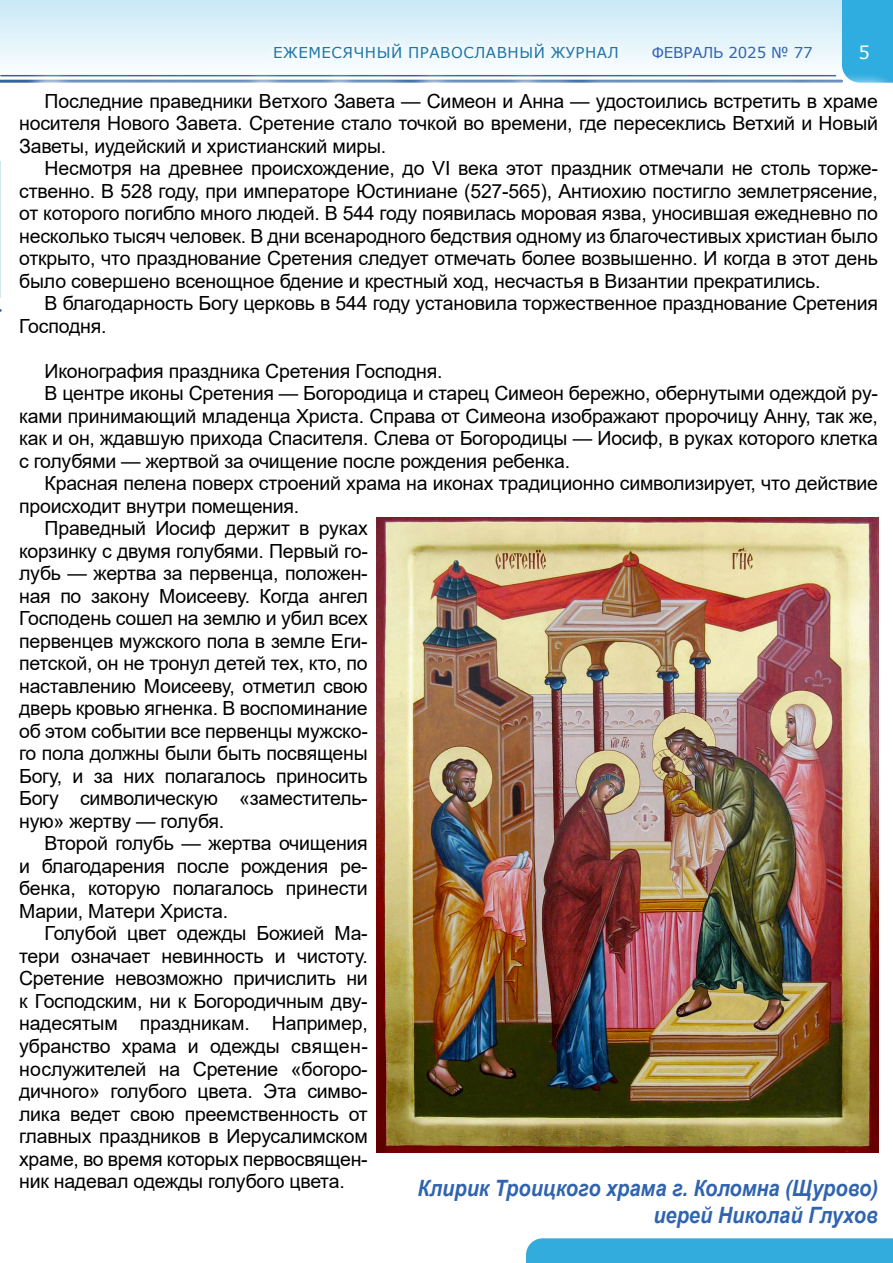
<style>
.page{position:relative;width:893px;height:1263px;background:#fff}
.page>*{position:absolute;margin:0;border:0;box-sizing:border-box;transform-origin:0 0}
.t1{font:italic 700 22.5px/27px "Arial";color:#3164af;text-align:right;scale:.89 1}
.t2{font:19.5px/22.5px "Arial";letter-spacing:-.01em;color:#000;text-align:justify}
.t3{font:18px "Verdana";color:#fff}
.t4{font:15px "Verdana";letter-spacing:.035em;color:#1e76a7}
.t5{font:15px "Verdana";letter-spacing:-.01em;color:#3164af}
</style>
<div class="page">
<svg style="left:0;top:0;width:842px;height:66px;background:#dbf0f9"></svg>
<div style="left:842px;top:0;width:51px;height:69px;background:#2face0"></div>
<div style="left:263px;top:32px;width:366px;height:37px;background:#fff;opacity:.75"></div>
<div style="left:526px;top:1238px;width:367px;height:25px;background:#31acdd"></div>
<img style="left:376px;top:517px;width:502px;height:635px">
<p class="t4" style="left:273px;top:42px;width:347px">ЕЖЕМЕСЯЧНЫЙ ПРАВОСЛАВНЫЙ ЖУРНАЛ</p>
<p class="t5" style="left:652px;top:42px;width:162px">ФЕВРАЛЬ 2025 № 77</p>
<p class="t3" style="left:858px;top:41px;width:13px">5</p>
<p class="t2" style="left:19px;top:90px;width:860px;text-indent:26px">Последние праведники Ветхого Завета — Симеон и Анна — удостоились встретить в храме носителя Нового Завета. Сретение стало точкой во времени, где пересеклись Ветхий и Новый Заветы, иудейский и христианский миры.</p>
<p class="t2" style="left:19px;top:157px;width:860px;text-indent:26px">Несмотря на древнее происхождение, до VI века этот праздник отмечали не столь торже&shy;ственно. В 528 году, при императоре Юстиниане (527-565), Антиохию постигло землетрясение, от которого погибло много людей. В 544 году появилась моровая язва, уносившая ежедневно по несколько тысяч человек. В дни всенародного бедствия одному из благочестивых христиан было открыто, что празднование Сретения следует отмечать более возвышенно. И когда в этот день было совершено всенощное бдение и крестный ход, несчастья в Византии прекратились.</p>
<p class="t2" style="left:19px;top:292px;width:860px;text-indent:26px">В благодарность Богу церковь в 544 году установила торжественное празднование Сретения<br>Господня.</p>
<p class="t2" style="left:45px;top:360px;width:399px">Иконография праздника Сретения Господня.</p>
<p class="t2" style="left:45px;top:382px;width:835px">В центре иконы Сретения — Богородица и старец Симеон бережно, обернутыми одеждой ру-</p>
<p class="t2" style="left:19px;top:405px;width:860px">ками принимающий младенца Христа. Справа от Симеона изображают пророчицу Анну, так же,</p>
<p class="t2" style="left:19px;top:427px;width:860px">как и он, ждавшую прихода Спасителя. Слева от Богородицы — Иосиф, в руках которого клетка</p>
<p class="t2" style="left:19px;top:450px;width:552px">с голубями — жертвой за очищение после рождения ребенка.</p>
<p class="t2" style="left:45px;top:472px;width:835px">Красная пелена поверх строений храма на иконах традиционно символизирует, что действие</p>
<p class="t2" style="left:19px;top:495px;width:282px">происходит внутри помещения.</p>
<p class="t2" style="left:45px;top:517px;width:325px">Праведный Иосиф держит в руках</p>
<p class="t2" style="left:19px;top:540px;width:350px">корзинку с двумя голубями. Первый го-</p>
<p class="t2" style="left:19px;top:562px;width:350px">лубь — жертва за первенца, положен-</p>
<p class="t2" style="left:19px;top:585px;width:350px">ная по закону Моисееву. Когда ангел</p>
<p class="t2" style="left:19px;top:607px;width:350px">Господень сошел на землю и убил всех</p>
<p class="t2" style="left:19px;top:630px;width:350px">первенцев мужского пола в земле Еги-</p>
<p class="t2" style="left:19px;top:652px;width:350px">петской, он не тронул детей тех, кто, по</p>
<p class="t2" style="left:19px;top:675px;width:350px">наставлению Моисееву, отметил свою</p>
<p class="t2" style="left:19px;top:697px;width:350px">дверь кровью ягненка. В воспоминание</p>
<p class="t2" style="left:19px;top:720px;width:350px">об этом событии все первенцы мужско-</p>
<p class="t2" style="left:19px;top:742px;width:350px">го пола должны были быть посвящены</p>
<p class="t2" style="left:19px;top:765px;width:350px">Богу, и за них полагалось приносить</p>
<p class="t2" style="left:19px;top:787px;width:350px">Богу символическую «заместитель-</p>
<p class="t2" style="left:19px;top:810px;width:207px">ную» жертву — голубя.</p>
<p class="t2" style="left:45px;top:832px;width:325px">Второй голубь — жертва очищения</p>
<p class="t2" style="left:19px;top:855px;width:350px">и благодарения после рождения ре-</p>
<p class="t2" style="left:19px;top:877px;width:350px">бенка, которую полагалось принести</p>
<p class="t2" style="left:19px;top:900px;width:211px">Марии, Матери Христа.</p>
<p class="t2" style="left:45px;top:922px;width:325px">Голубой цвет одежды Божией Ма-</p>
<p class="t2" style="left:19px;top:945px;width:350px">тери означает невинность и чистоту.</p>
<p class="t2" style="left:19px;top:967px;width:350px">Сретение невозможно причислить ни</p>
<p class="t2" style="left:19px;top:990px;width:350px">к Господским, ни к Богородичным дву-</p>
<p class="t2" style="left:19px;top:1012px;width:350px">надесятым праздникам. Например,</p>
<p class="t2" style="left:19px;top:1035px;width:350px">убранство храма и одежды священ-</p>
<p class="t2" style="left:19px;top:1057px;width:350px">нослужителей на Сретение «богоро-</p>
<p class="t2" style="left:19px;top:1080px;width:350px">дичного» голубого цвета. Эта симво-</p>
<p class="t2" style="left:19px;top:1102px;width:350px">лика ведет свою преемственность от</p>
<p class="t2" style="left:19px;top:1125px;width:350px">главных праздников в Иерусалимском</p>
<p class="t2" style="left:19px;top:1147px;width:350px">храме, во время которых первосвящен-</p>
<p class="t2" style="left:19px;top:1170px;width:327px">ник надевал одежды голубого цвета.</p>
<p class="t1" style="left:417px;top:1175px;width:519px">Клирик Троицкого храма г. Коломна (Щурово) иерей Николай Глухов</p>
</div>
